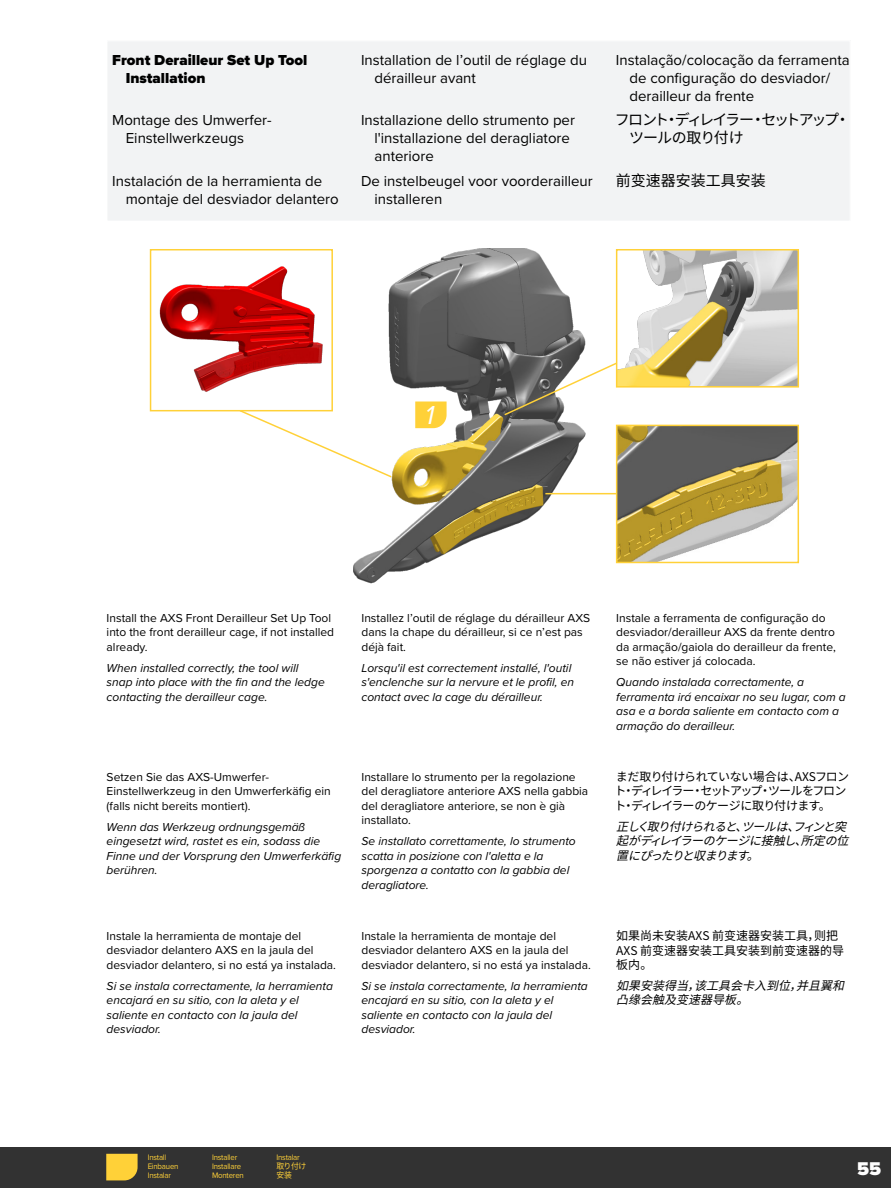
<style>
.page{position:relative;width:891px;height:1188px;background:#fff}
.page>*{position:absolute;margin:0;border:0;box-sizing:border-box;transform-origin:0 0}
.User_Manual_Number_F{font:italic 27px "Proxima Nova";color:#fff}
.t1{font:900 19.2px "Proxima Nova";color:#fff}
.SubHeader_Proxima_No{font:15px/18px "Proxima Nova";color:#000}
.SubHeader_Proxima_No-2{font:900 15px/18px "Proxima Nova";color:#000}
.SubHeader_Proxima_No-3{font:15px/18px "Noto Sans CJ Kjp";letter-spacing:-.105em;color:#000}
.SubHeader_Proxima_No-4{font:15px "Noto Sans CJ Ksc";color:#000}
.User_Manual_Text_-_N{font:italic 12px/14.4px "Proxima Nova";color:#000}
.User_Manual_Text_-_N-2{font:12px/14.4px "Proxima Nova";color:#000}
.User_Manual_Text_-_N-3{font:12px/14.4px "Noto Sans CJ Kjp";letter-spacing:-.065em;color:#000}
.User_Manual_Text_-_N-4{font:italic 12px/14.4px "Noto Sans CJ Kjp";color:#000}
.User_Manual_Text_-_N-5{font:12px/14.4px "Noto Sans CJ Ksc";color:#000}
.User_Manual_Text_-_N-6{font:italic 12px/14.4px "Noto Sans CJ Ksc";color:#000}
.t2{font:8.25px "Proxima Nova";letter-spacing:-.025em;color:#ffd138;scale:.95 1}
.j-masterText{font:8.25px "Noto Sans CJ Kjp";color:#ffd138;scale:.95 1}
.c-masterText{font:8.25px "Noto Sans CJ Ksc";color:#ffd138;scale:.95 1}
</style>
<div class="page">
<div style="left:0;top:1148px;width:891px;height:40px;background:#323232"></div>
<div style="left:107px;top:41px;width:743px;height:180px;background:#f2f3f4"></div>
<img style="left:353px;top:249px;width:250px;height:335px">
<svg style="left:106px;top:1154px;width:32px;height:26px"></svg>
<svg style="left:415px;top:402px;width:32px;height:26px"></svg>
<img style="left:159px;top:266px;width:164px;height:126px">
<div style="left:150px;top:249px;width:183px;height:162px;border:2px solid #ffd138"></div>
<img style="left:619px;top:428px;width:177px;height:132px">
<div style="left:616px;top:425px;width:183px;height:138px;border:2px solid #ffd138"></div>
<img style="left:619px;top:252px;width:177px;height:133px">
<div style="left:616px;top:249px;width:183px;height:139px;border:2px solid #ffd138"></div>
<svg style="left:238px;top:409px;width:155px;height:70px"></svg>
<svg style="left:503px;top:361px;width:116px;height:56px"></svg>
<hr style="left:545px;top:493px;width:72px;height:1px;background:#ffd138">
<p class="SubHeader_Proxima_No-2" style="left:126px;top:51px;width:183px;text-indent:-14px">Front Derailleur Set Up Tool<br>Installation</p>
<p class="SubHeader_Proxima_No" style="left:375px;top:50px;width:214px;text-indent:-13px">Installation de l’outil de réglage du dérailleur avant</p>
<p class="SubHeader_Proxima_No" style="left:629px;top:50px;width:222px;text-indent:-13px">Instalação/colocação da ferramenta de configuração do desviador/ derailleur da frente</p>
<p class="SubHeader_Proxima_No" style="left:126px;top:111px;width:147px;text-indent:-13px">Montage des Umwerfer-<br>Einstellwerkzeugs</p>
<p class="SubHeader_Proxima_No" style="left:375px;top:111px;width:202px;text-indent:-13px">Installazione dello strumento per l'installazione del deragliatore anteriore</p>
<p class="SubHeader_Proxima_No-3" style="left:629px;top:111px;width:223px;text-indent:-14px">フロント・ディレイラー・セットアップ・ツールの取り付け</p>
<p class="SubHeader_Proxima_No" style="left:126px;top:171px;width:214px;text-indent:-13px">Instalación de la herramienta de montaje del desviador delantero</p>
<p class="SubHeader_Proxima_No" style="left:375px;top:171px;width:220px;text-indent:-13px">De instelbeugel voor voorderailleur installeren</p>
<p class="SubHeader_Proxima_No-4" style="left:616px;top:172px;width:151px">前变速器安装工具安装</p>
<p class="User_Manual_Number_F" style="left:424px;top:394px;width:19px">1</p>
<p class="User_Manual_Text_-_N-2" style="left:107px;top:610px;width:229px">Install the AXS Front Derailleur Set Up Tool into the front derailleur cage, if not installed already.</p>
<p class="User_Manual_Text_-_N" style="left:107px;top:660px;width:220px">When installed correctly, the tool will snap into place with the fin and the ledge contacting the derailleur cage.</p>
<p class="User_Manual_Text_-_N-2" style="left:361px;top:610px;width:230px">Installez l’outil de réglage du dérailleur AXS dans la chape du dérailleur, si ce n’est pas déjà fait.</p>
<p class="User_Manual_Text_-_N" style="left:361px;top:660px;width:214px">Lorsqu'il est correctement installé, l'outil s'enclenche sur la nervure et le profil, en contact avec la cage du dérailleur.</p>
<p class="User_Manual_Text_-_N-2" style="left:107px;top:769px;width:226px">Setzen Sie das AXS-Umwerfer-<br>Einstellwerkzeug in den Umwerferkäfig ein (falls nicht bereits montiert).</p>
<p class="User_Manual_Text_-_N" style="left:107px;top:819px;width:236px">Wenn das Werkzeug ordnungsgemäß eingesetzt wird, rastet es ein, sodass die<br>Finne und der Vorsprung den Umwerferkäfig berühren.</p>
<p class="User_Manual_Text_-_N-2" style="left:107px;top:928px;width:231px">Instale la herramienta de montaje del desviador delantero AXS en la jaula del desviador delantero, si no está ya instalada.</p>
<p class="User_Manual_Text_-_N" style="left:107px;top:978px;width:228px">Si se instala correctamente, la herramienta encajará en su sitio, con la aleta y el saliente en contacto con la jaula del desviador.</p>
<p class="User_Manual_Text_-_N-2" style="left:361px;top:769px;width:228px">Installare lo strumento per la regolazione del deragliatore anteriore AXS nella gabbia del deragliatore anteriore, se non è già installato.</p>
<p class="User_Manual_Text_-_N" style="left:361px;top:834px;width:216px">Se installato correttamente, lo strumento scatta in posizione con l'aletta e la sporgenza a contatto con la gabbia del deragliatore.</p>
<p class="User_Manual_Text_-_N-2" style="left:361px;top:928px;width:231px">Instale la herramienta de montaje del desviador delantero AXS en la jaula del desviador delantero, si no está ya instalada.</p>
<p class="User_Manual_Text_-_N" style="left:361px;top:978px;width:228px">Si se instala correctamente, la herramienta encajará en su sitio, con la aleta y el saliente en contacto con la jaula del desviador.</p>
<p class="User_Manual_Text_-_N-2" style="left:616px;top:610px;width:221px">Instale a ferramenta de configuração do desviador/derailleur AXS da frente dentro da armação/gaiola do derailleur da frente, se não estiver já colocada.</p>
<p class="User_Manual_Text_-_N" style="left:616px;top:675px;width:231px">Quando instalada correctamente, a ferramenta irá encaixar no seu lugar, com a asa e a borda saliente em contacto com a armação do derailleur.</p>
<p class="User_Manual_Text_-_N-3" style="left:615px;top:770px;width:236px">まだ取り付けられていない場合は、AXSフロント・ディレイラー・セットアップ・ツールをフロント・ディレイラーのケージに取り付けます。</p>
<p class="User_Manual_Text_-_N-4" style="left:616px;top:820px;width:241px">正しく取り付けられると、ツールは、フィンと突起がディレイラーのケージに接触し、所定の位置にぴったりと収まります。</p>
<p class="User_Manual_Text_-_N-5" style="left:616px;top:929px;width:229px">如果尚未安装AXS 前变速器安装工具，则把<br>AXS 前变速器安装工具安装到前变速器的导板内。</p>
<p class="User_Manual_Text_-_N-6" style="left:616px;top:979px;width:237px">如果安装得当，该工具会卡入到位，并且翼和凸缘会触及变速器导板。</p>
<p class="t2" style="left:148px;top:1151px;width:21px">Install</p>
<p class="t2" style="left:212px;top:1151px;width:28px">Installer</p>
<p class="t2" style="left:276px;top:1151px;width:26px">Instalar</p>
<p class="t2" style="left:148px;top:1160px;width:34px">Einbauen</p>
<p class="t2" style="left:212px;top:1160px;width:32px">Installare</p>
<p class="j-masterText" style="left:276px;top:1162px;width:33px">取り付け</p>
<p class="t2" style="left:148px;top:1169px;width:26px">Instalar</p>
<p class="t2" style="left:212px;top:1169px;width:35px">Monteren</p>
<p class="c-masterText" style="left:276px;top:1171px;width:18px">安装</p>
<h2 class="t1" style="left:857px;top:1154px;width:25px">55</h2>
</div>
